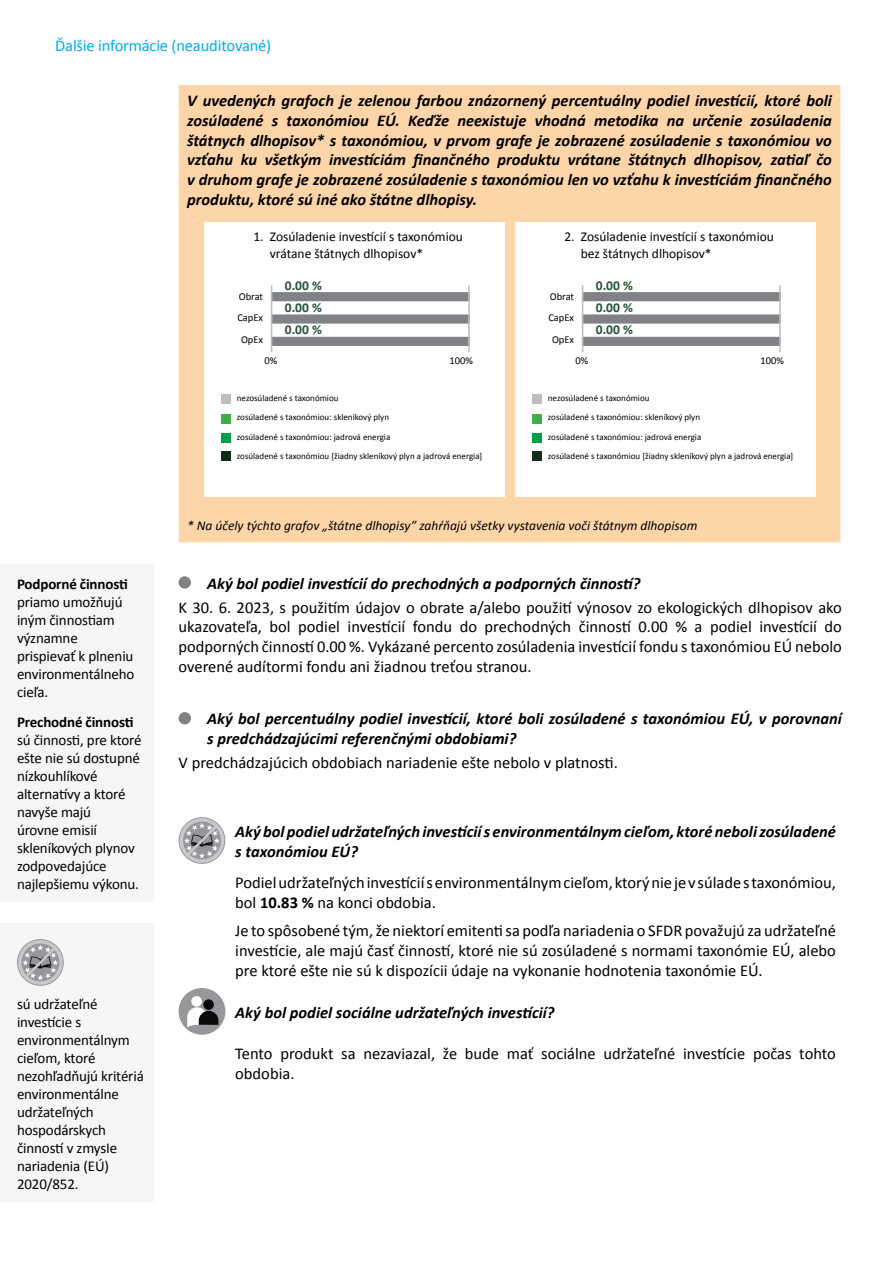
<style>
.page{position:relative;width:893px;height:1263px;background:#fff}
.page>*{position:absolute;margin:0;border:0;box-sizing:border-box;transform-origin:0 0}
.text{font:16.5px/19.8px "Calibri";color:#000;text-align:justify}
.nadpis_s_gulkou{font:italic 700 16.5px/19.8px "Calibri";color:#000}
.t1{font:16.5px "Calibri";letter-spacing:-.01em;color:#00aeef}
.na_boku_v_sedom{font:15px/18px "Calibri";letter-spacing:-.01em;color:#000}
.text-2{font:13.5px/16.2px "Calibri";color:#000}
.text-3{font:italic 13.5px "Calibri";color:#000}
.nadpis_s_gulkou-2{font:700 13.5px "Calibri";color:#265439}
.text-4{font:10.5px "Calibri";color:#000}
.text-5{font:9px "Calibri";color:#000}
.s1{font-weight:700}
</style>
<div class="page">
<div style="left:179px;top:85px;width:661px;height:457px;background:#fed5a9"></div>
<div style="left:204px;top:222px;width:300px;height:275px;background:#fff"></div>
<div style="left:271px;top:314px;width:199px;height:10px;background:#808285;border:2px solid #808285"></div>
<div style="left:271px;top:292px;width:199px;height:9px;background:#808285;border:2px solid #808285"></div>
<div style="left:271px;top:337px;width:199px;height:9px;background:#808285"></div>
<hr style="left:468px;top:285px;width:2px;height:67px;background:#bcbec0">
<hr style="left:271px;top:285px;width:1px;height:67px;background:#bcbec0">
<div style="left:221px;top:394px;width:9px;height:9px;background:#bcbec0"></div>
<div style="left:221px;top:433px;width:9px;height:9px;background:#019e4a"></div>
<div style="left:221px;top:414px;width:9px;height:10px;background:#41ad49"></div>
<div style="left:221px;top:452px;width:9px;height:9px;background:#132e18"></div>
<div style="left:515px;top:222px;width:300px;height:275px;background:#fff"></div>
<div style="left:582px;top:314px;width:199px;height:10px;background:#808285;border:2px solid #808285"></div>
<div style="left:582px;top:292px;width:199px;height:9px;background:#808285;border:2px solid #808285"></div>
<div style="left:582px;top:337px;width:199px;height:9px;background:#808285"></div>
<hr style="left:779px;top:285px;width:2px;height:67px;background:#bcbec0">
<hr style="left:582px;top:285px;width:1px;height:67px;background:#bcbec0">
<div style="left:532px;top:394px;width:9px;height:9px;background:#bcbec0"></div>
<div style="left:532px;top:433px;width:9px;height:9px;background:#019e4a"></div>
<div style="left:532px;top:414px;width:9px;height:10px;background:#41ad49"></div>
<div style="left:532px;top:452px;width:9px;height:9px;background:#132e18"></div>
<div style="left:179px;top:576px;width:12px;height:13px;background:#808285;border-radius:50%"></div>
<div style="left:179px;top:712px;width:12px;height:12px;background:#808285;border-radius:50%"></div>
<svg style="left:178px;top:817px;width:48px;height:47px"></svg>
<div style="left:179px;top:988px;width:46px;height:47px;background:#95979a;border-radius:50%"></div>
<div style="left:191px;top:996px;width:11px;height:11px;background:#fff;border-radius:50%"></div>
<div style="left:203px;top:999px;width:11px;height:11px;background:#0b0a0b;border-radius:50%"></div>
<svg style="left:187px;top:1007px;width:31px;height:20px"></svg>
<div style="left:0;top:564px;width:153px;height:338px;background:#f7f6f7"></div>
<div style="left:0;top:923px;width:153px;height:278px;background:#f7f6f7"></div>
<svg style="left:17px;top:939px;width:47px;height:47px"></svg>
<p class="t1" style="left:55px;top:35px;width:218px">Ďalšie informácie (neauditované)</p>
<p class="nadpis_s_gulkou" style="left:187px;top:90px;width:646px;text-align:justify">V uvedených grafoch je zelenou farbou znázornený percentuálny podiel investícií, ktoré boli zosúladené s taxonómiou EÚ. Keďže neexistuje vhodná metodika na určenie zosúladenia štátnych dlhopisov* s taxonómiou, v prvom grafe je zobrazené zosúladenie s taxonómiou vo vzťahu ku všetkým investíciám finančného produktu vrátane štátnych dlhopisov, zatiaľ čo v druhom grafe je zobrazené zosúladenie s taxonómiou len vo vzťahu k investíciám finančného produktu, ktoré sú iné ako štátne dlhopisy.</p>
<p class="text-2" style="left:270px;top:228px;width:195px;text-indent:-16px">1. Zosúladenie investícií s taxonómiou vrátane štátnych dlhopisov*</p>
<p class="text-4" style="left:239px;top:290px;width:26px">Obrat</p>
<p class="text-4" style="left:237px;top:311px;width:27px">CapEx</p>
<p class="text-4" style="left:241px;top:333px;width:24px">OpEx</p>
<p class="text-4" style="left:264px;top:354px;width:14px">0%</p>
<p class="text-4" style="left:449px;top:354px;width:25px">100%</p>
<p class="text-2" style="left:581px;top:228px;width:195px;text-indent:-16px">2. Zosúladenie investícií s taxonómiou bez štátnych dlhopisov*</p>
<p class="text-4" style="left:550px;top:290px;width:26px">Obrat</p>
<p class="text-4" style="left:548px;top:311px;width:27px">CapEx</p>
<p class="text-4" style="left:552px;top:333px;width:24px">OpEx</p>
<p class="text-4" style="left:575px;top:354px;width:14px">0%</p>
<p class="text-4" style="left:760px;top:354px;width:25px">100%</p>
<p class="nadpis_s_gulkou-2" style="left:285px;top:277px;width:39px">0.00 %</p>
<p class="nadpis_s_gulkou-2" style="left:285px;top:321px;width:39px">0.00 %</p>
<p class="nadpis_s_gulkou-2" style="left:596px;top:277px;width:39px">0.00 %</p>
<p class="nadpis_s_gulkou-2" style="left:596px;top:321px;width:39px">0.00 %</p>
<p class="nadpis_s_gulkou-2" style="left:285px;top:299px;width:39px">0.00 %</p>
<p class="nadpis_s_gulkou-2" style="left:596px;top:299px;width:39px">0.00 %</p>
<p class="text-5" style="left:237px;top:392px;width:103px">nezosúladené s taxonómiou</p>
<p class="text-5" style="left:237px;top:412px;width:154px">zosúladené s taxonómiou: skleníkový plyn</p>
<p class="text-5" style="left:237px;top:431px;width:155px">zosúladené s taxonómiou: jadrová energia</p>
<p class="text-5" style="left:237px;top:450px;width:247px">zosúladené s taxonómiou [žiadny skleníkový plyn a jadrová energia]</p>
<p class="text-5" style="left:548px;top:392px;width:103px">nezosúladené s taxonómiou</p>
<p class="text-5" style="left:548px;top:412px;width:154px">zosúladené s taxonómiou: skleníkový plyn</p>
<p class="text-5" style="left:548px;top:431px;width:155px">zosúladené s taxonómiou: jadrová energia</p>
<p class="text-5" style="left:548px;top:450px;width:247px">zosúladené s taxonómiou [žiadny skleníkový plyn a jadrová energia]</p>
<p class="na_boku_v_sedom" style="left:17px;top:574px;width:119px"><span class="s1">Podporné činnosti </span>priamo umožňujú iným činnostiam významne prispievať k plneniu environmentálneho cieľa.</p>
<p class="na_boku_v_sedom" style="left:17px;top:713px;width:126px"><span class="s1">Prechodné činnosti </span>sú činnosti, pre ktoré ešte nie sú dostupné nízkouhlíkové alternatívy a ktoré navyše majú<br>úrovne emisií skleníkových plynov zodpovedajúce najlepšiemu výkonu.</p>
<p class="na_boku_v_sedom" style="left:17px;top:994px;width:128px">sú udržateľné investície s environmentálnym cieľom, ktoré nezohľadňujú kritériá environmentálne udržateľných hospodárskych činností v zmysIe nariadenia (EÚ)<br>2020/852.</p>
<p class="text-3" style="left:187px;top:518px;width:512px">* Na účely týchto grafov „štátne dlhopisy” zahŕňajú všetky vystavenia voči štátnym dlhopisom</p>
<p class="nadpis_s_gulkou" style="left:207px;top:572px;width:435px">Aký bol podiel investícií do prechodných a podporných činností?</p>
<p class="text" style="left:179px;top:596px;width:665px">K 30. 6. 2023, s použitím údajov o obrate a/alebo použití výnosov zo ekologických dlhopisov ako ukazovateľa, bol podiel investícií fondu do prechodných činností 0.00 % a podiel investícií do podporných činností 0.00 %. Vykázané percento zosúladenia investícií fondu s taxonómiou EÚ nebolo overené audítormi fondu ani žiadnou treťou stranou.</p>
<p class="nadpis_s_gulkou" style="left:207px;top:708px;width:636px">Aký bol percentuálny podiel investícií, ktoré boli zosúladené s taxonómiou EÚ, v porovnaní s predchádzajúcimi referenčnými obdobiami?</p>
<p class="text" style="left:179px;top:752px;width:441px">V predchádzajúcich obdobiach nariadenie ešte nebolo v platnosti.</p>
<p class="nadpis_s_gulkou" style="left:235px;top:821px;width:602px">Aký bol podiel udržateľných investíciís environmentálnym cieľom, ktoré nebolizosúladené s taxonómiou EÚ?</p>
<p class="text" style="left:235px;top:872px;width:602px">Podiel udržateľných investícií s environmentálnym cieľom, ktorý nie je v súlade s taxonómiou, bol <span class="s1">10.83 %</span> na konci obdobia.</p>
<p class="text" style="left:235px;top:920px;width:602px">Je to spôsobené tým, že niektorí emitenti sa podľa nariadenia o SFDR považujú za udržateľné investície, ale majú časť činností, ktoré nie sú zosúladené s normami taxonómie EÚ, alebo pre ktoré ešte nie sú k dispozícii údaje na vykonanie hodnotenia taxonómie EÚ.</p>
<p class="nadpis_s_gulkou" style="left:235px;top:1001px;width:321px">Aký bol podiel sociálne udržateľných investícií?</p>
<p class="text" style="left:235px;top:1043px;width:602px">Tento produkt sa nezaviazal, že bude mať sociálne udržateľné investície počas tohto obdobia.</p>
</div>
